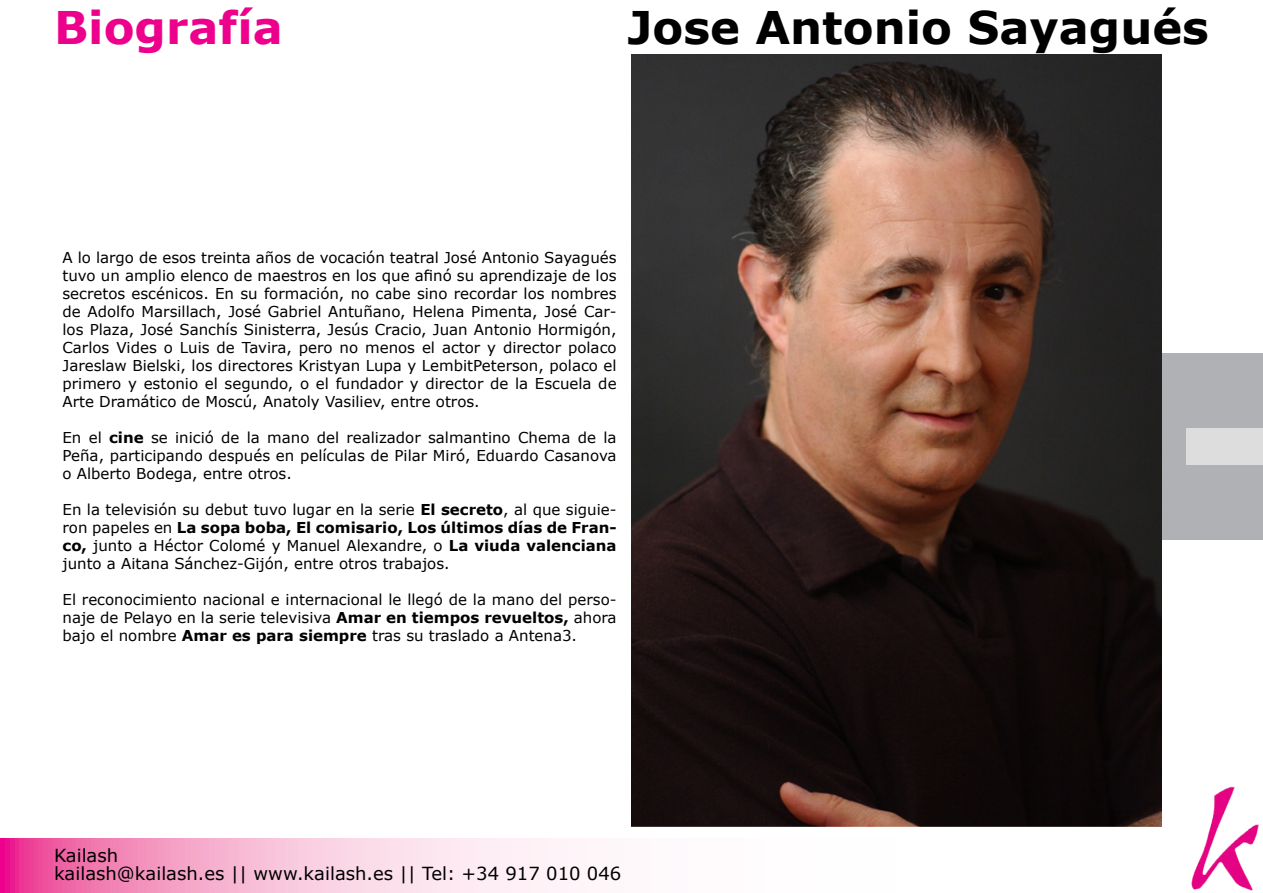
<style>
.page{position:relative;width:1263px;height:893px;background:#fff}
.page>*{position:absolute;margin:0;border:0;box-sizing:border-box;transform-origin:0 0}
.t1{font:700 45px "Verdana";color:#000}
.t2{font:700 45px "Verdana";color:#ec008c}
.t3{font:18px/18px "Verdana";color:#000}
.t4{font:15px/18px "Verdana";color:#000;text-align:justify}
.s1{font-weight:700}
</style>
<div class="page">
<svg style="left:0;top:839px;width:574px;height:54px;background:#f7b3d3"></svg>
<div style="left:631px;top:353px;width:632px;height:187px;background:#afb1b4"></div>
<div style="left:1186px;top:428px;width:77px;height:37px;background:#ddd"></div>
<img style="left:1191px;top:786px;width:68px;height:105px">
<img style="left:631px;top:54px;width:530px;height:772px">
<h1 class="t2" style="left:54px;top:-1px;width:230px">Biografía</h1>
<h1 class="t1" style="left:627px;top:-1px;width:583px">Jose Antonio Sayagués</h1>
<p class="t4" style="left:63px;top:248px;width:556px">A lo largo de esos treinta años de vocación teatral José Antonio Sayagués tuvo un amplio elenco de maestros en los que afinó su aprendizaje de los secretos escénicos. En su formación, no cabe sino recordar los nombres de Adolfo Marsillach, José Gabriel Antuñano, Helena Pimenta, José Car&shy;los Plaza, José Sanchís Sinisterra, Jesús Cracio, Juan Antonio Hormigón, Carlos Vides o Luis de Tavira, pero no menos el actor y director polaco Jareslaw Bielski, los directores Kristyan Lupa y LembitPeterson, polaco el primero y estonio el segundo, o el fundador y director de la Escuela de Arte Dramático de Moscú, Anatoly Vasiliev, entre otros.</p>
<p class="t4" style="left:63px;top:428px;width:556px">En el <span class="s1">cine</span> se inició de la mano del realizador salmantino Chema de la Peña, participando después en películas de Pilar Miró, Eduardo Casanova o Alberto Bodega, entre otros.</p>
<p class="t4" style="left:63px;top:500px;width:556px">En la televisión su debut tuvo lugar en la serie <span class="s1">El secreto</span>, al que siguie&shy;ron papeles en <span class="s1">La sopa boba, El comisario, Los últimos días de Fran&shy;co,</span> junto a Héctor Colomé y Manuel Alexandre, o <span class="s1">La viuda valenciana </span>junto a Aitana Sánchez-Gijón, entre otros trabajos.</p>
<p class="t4" style="left:63px;top:590px;width:556px">El reconocimiento nacional e internacional le llegó de la mano del perso&shy;naje de Pelayo en la serie televisiva <span class="s1">Amar en tiempos revueltos,</span> ahora bajo el nombre <span class="s1">Amar es para siempre</span> tras su traslado a Antena3.</p>
<p class="t3" style="left:54px;top:845px;width:569px">Kailash<br>kailash@kailash.es || www.kailash.es || Tel: +34 917 010 046</p>
</div>
